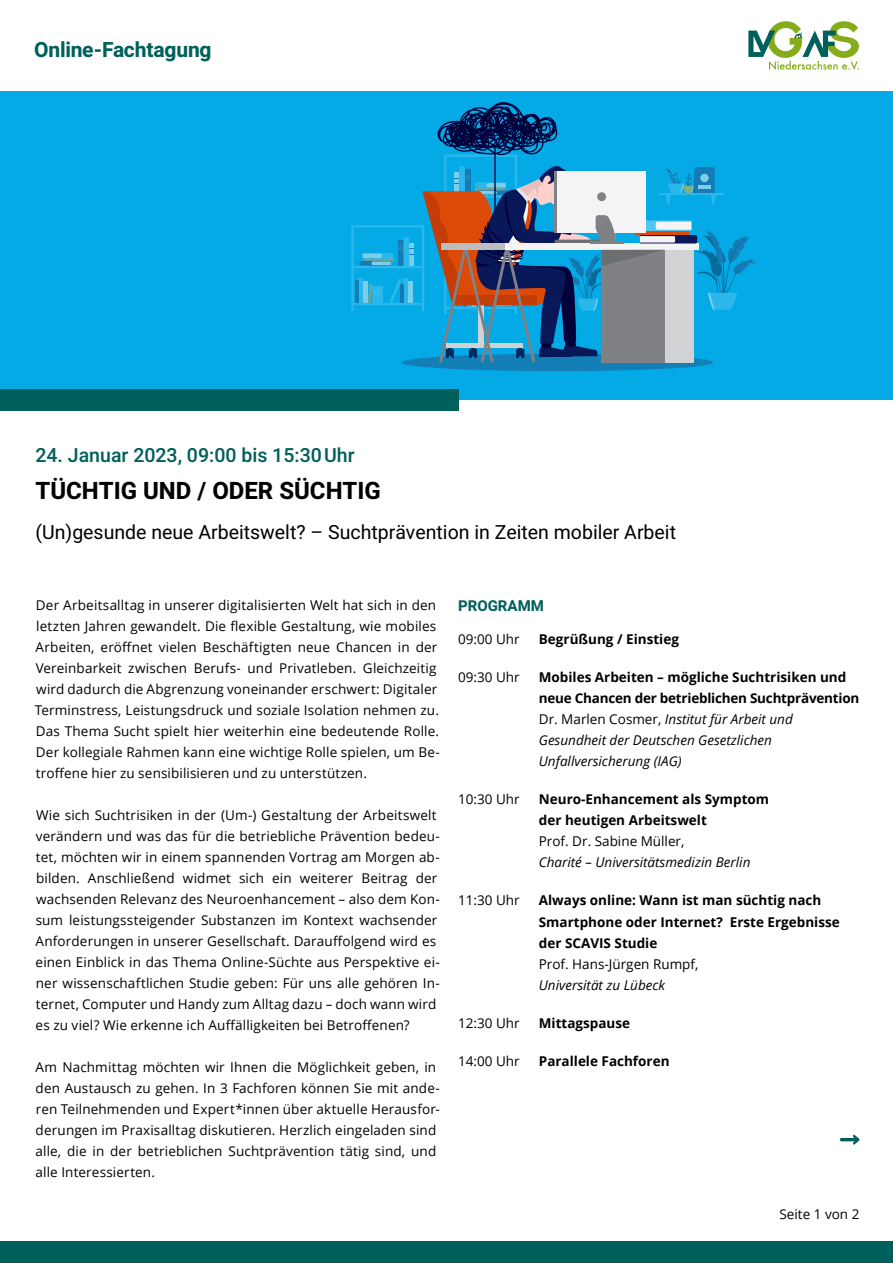
<style>
.page{position:relative;width:893px;height:1263px;background:#fff}
.page>*{position:absolute;margin:0;border:0;box-sizing:border-box;transform-origin:0 0}
.t1{font:700 24px "Heebo";color:#000}
.t2{font:700 21px "Heebo";letter-spacing:-.01em;color:#00605b}
.t3{font:19.5px "Heebo";color:#000}
.t4{font:500 19.5px "Heebo";color:#00605b}
.t5{font:700 15px "Heebo";color:#00605b}
.t6{font:13.5px/21px "Open Sans";letter-spacing:.01em;color:#000}
.t7{font:700 13.5px/21px "Open Sans";color:#000}
.t8{font:italic 13.5px "Open Sans";color:#000}
.s1{font-weight:400}
.s2{font-weight:400;font-style:italic}
</style>
<div class="page">
<svg style="left:748px;top:21px;width:111px;height:49px"></svg>
<div style="left:0;top:1242px;width:893px;height:21px;background:#00605b"></div>
<div style="left:0;top:91px;width:893px;height:309px;background:#04aae6"></div>
<div style="left:401px;top:354px;width:312px;height:17px;background:#147eb7;border-radius:50%"></div>
<svg style="left:351px;top:102px;width:405px;height:261px"></svg>
<div style="left:0;top:389px;width:458px;height:21px;background:#00605b"></div>
<svg style="left:840px;top:1135px;width:19px;height:10px"></svg>
<h2 class="t2" style="left:34px;top:35px;width:179px">Online-Fachtagung</h2>
<h3 class="t4" style="left:35px;top:442px;width:321px">24. Januar 2023, 09:00 bis 15:30Uhr</h3>
<h1 class="t1" style="left:35px;top:474px;width:347px">TÜCHTIG UND / ODER SÜCHTIG</h1>
<h3 class="t3" style="left:35px;top:519px;width:642px">(Un)gesunde neue Arbeitswelt? – Suchtprävention in Zeiten mobiler Arbeit</h3>
<p class="t6" style="left:35px;top:594px;width:407px">Der Arbeitsalltag in unserer digitalisierten Welt hat sich in den letzten Jahren gewandelt. Die flexible Gestaltung, wie mobiles Arbeiten, eröffnet vielen Beschäftigten neue Chancen in der Vereinbarkeit zwischen Berufs- und Privatleben. Gleichzeitig wird dadurch die Abgrenzung voneinander erschwert: Digitaler Terminstress, Leistungsdruck und soziale Isolation nehmen zu.<br>Das Thema Sucht spielt hier weiterhin eine bedeutende Rolle.<br>Der kollegiale Rahmen kann eine wichtige Rolle spielen, um Be&shy;troffene hier zu sensibilisieren und zu unterstützen.</p>
<p class="t6" style="left:36px;top:804px;width:406px">Wie sich Suchtrisiken in der (Um-) Gestaltung der Arbeitswelt verändern und was das für die betriebliche Prävention bedeu&shy;tet, möchten wir in einem spannenden Vortrag am Morgen ab&shy;bilden. Anschließend widmet sich ein weiterer Beitrag der wachsenden Relevanz des Neuroenhancement – also dem Kon&shy;sum leistungssteigender Substanzen im Kontext wachsender Anforderungen in unserer Gesellschaft. Darauffolgend wird es einen Einblick in das Thema Online-Süchte aus Perspektive ei&shy;ner wissenschaftlichen Studie geben: Für uns alle gehören In&shy;ternet, Computer und Handy zum Alltag dazu – doch wann wird es zu viel? Wie erkenne ich Auffälligkeiten bei Betroffenen?</p>
<p class="t6" style="left:36px;top:1056px;width:406px">Am Nachmittag möchten wir Ihnen die Möglichkeit geben, in den Austausch zu gehen. In 3 Fachforen können Sie mit ande&shy;ren Teilnehmenden und Expert*innen über aktuelle Herausfor&shy;derungen im Praxisalltag diskutieren. Herzlich eingeladen sind alle, die in der betrieblichen Suchtprävention tätig sind, und alle Interessierten.</p>
<p class="t5" style="left:458px;top:595px;width:87px">PROGRAMM</p>
<p class="t6" style="left:458px;top:629px;width:63px">09:00 Uhr</p>
<p class="t7" style="left:539px;top:629px;width:142px">Begrüßung / Einstieg</p>
<p class="t6" style="left:458px;top:667px;width:63px">09:30 Uhr</p>
<p class="t7" style="left:539px;top:667px;width:322px">Mobiles Arbeiten – mögliche Suchtrisiken und neue Chancen der betrieblichen Suchtprävention <span class="s1">Dr. Marlen Cosmer,</span> <span class="s2">Institut für Arbeit und Gesundheit der Deutschen Gesetzlichen Unfallversicherung (IAG)</span></p>
<p class="t6" style="left:458px;top:789px;width:63px">10:30 Uhr</p>
<p class="t7" style="left:539px;top:789px;width:232px">Neuro-Enhancement als Symptom der heutigen Arbeitswelt</p>
<p class="t6" style="left:539px;top:831px;width:147px">Prof. Dr. Sabine Müller,</p>
<p class="t8" style="left:539px;top:853px;width:213px">Charité – Universitätsmedizin Berlin</p>
<p class="t6" style="left:458px;top:890px;width:63px">11:30 Uhr</p>
<p class="t7" style="left:539px;top:890px;width:302px">Always online: Wann ist man süchtig nach<br>Smartphone oder Internet? Erste Ergebnisse der SCAVIS Studie</p>
<p class="t6" style="left:539px;top:953px;width:161px">Prof. Hans-Jürgen Rumpf,</p>
<p class="t8" style="left:539px;top:975px;width:128px">Universität zu Lübeck</p>
<p class="t6" style="left:458px;top:1012px;width:63px">12:30 Uhr</p>
<p class="t7" style="left:539px;top:1012px;width:93px">Mittagspause</p>
<p class="t6" style="left:458px;top:1050px;width:63px">14:00 Uhr</p>
<p class="t7" style="left:539px;top:1050px;width:132px">Parallele Fachforen</p>
<p class="t6" style="left:779px;top:1203px;width:81px">Seite 1 von 2</p>
</div>
